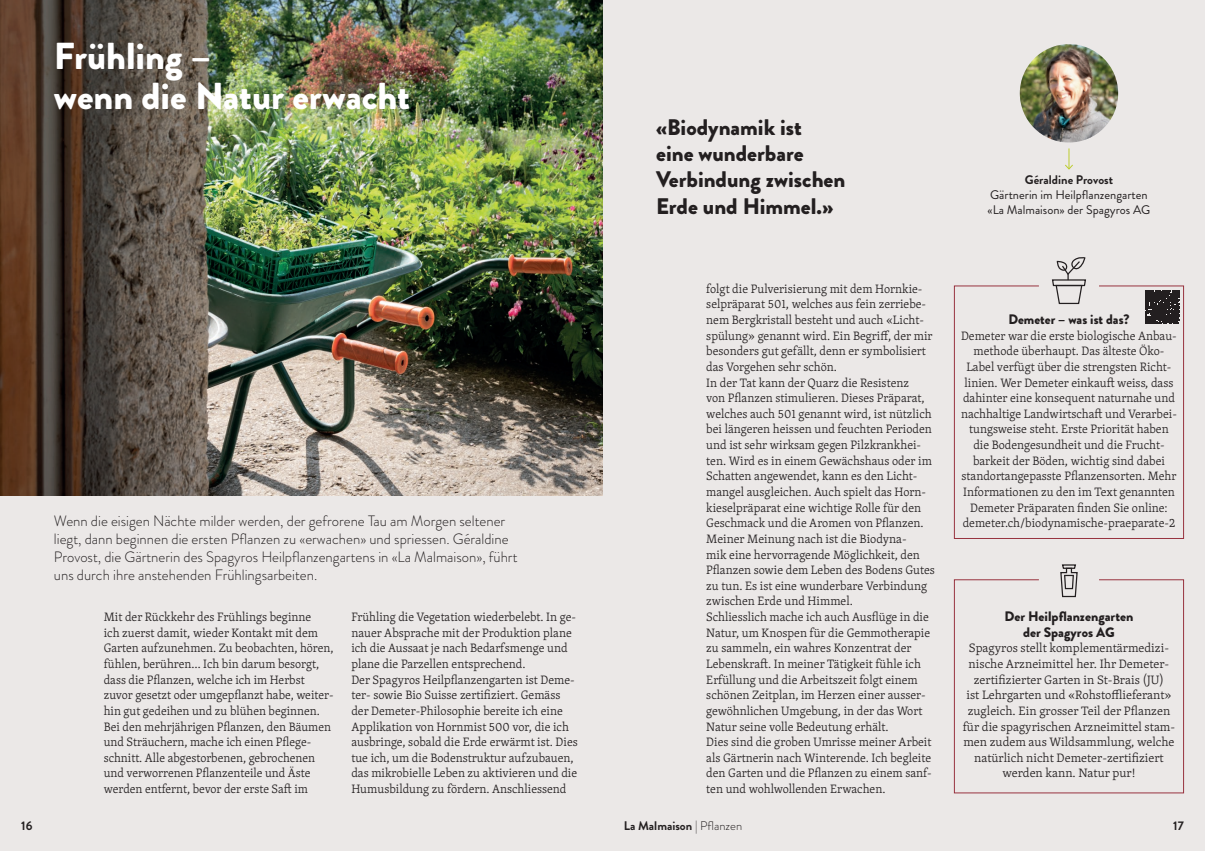
<style>
.page{position:relative;width:1205px;height:851px;background:#fff}
.page>*{position:absolute;margin:0;border:0;box-sizing:border-box;transform-origin:0 0}
.t1{font:900 37.5px/40px "Brandon Grotesque";color:#fff}
.t2{font:900 22.5px/26.2px "Brandon Grotesque";color:#231f20}
.t3{font:300 15px/18px "Brandon Grotesque";color:#231f20}
.t4{font:900 13.75px/15.6px "Brandon Grotesque";color:#231f20;text-align:center}
.t5{font:300 12.5px/15.6px "Skolar Latin";color:#231f20;text-align:center}
.t6{font:300 12.5px/15.6px "Skolar Latin";color:#231f20;scale:.96 1}
.t7{font:12.5px/15px "Brandon Grotesque";color:#231f20}
.t8{font:700 12.5px "Brandon Grotesque";color:#231f20}
.s1{font-weight:300}
</style>
<div class="page">
<div style="left:0;top:0;width:1205px;height:850px;background:#ebe8e7"></div>
<img style="left:0;top:0;width:602px;height:496px">
<div style="left:954px;top:579px;width:229px;height:214px;border:1px solid #98333f"></div>
<div style="left:1039px;top:550px;width:60px;height:60px;background:#ebe8e7;border-radius:50%"></div>
<img style="left:1020px;top:44px;width:98px;height:98px;border-radius:49px">
<svg style="left:1065px;top:148px;width:8px;height:21px"></svg>
<svg style="left:1060px;top:564px;width:18px;height:33px"></svg>
<svg style="left:1051px;top:257px;width:35px;height:47px"></svg>
<svg style="left:1146px;top:290px;width:33px;height:34px"></svg>
<h1 class="t1" style="left:54px;top:36px;width:358px">Frühling –<br>wenn die Natur erwacht</h1>
<p class="t3" style="left:54px;top:511px;width:465px">Wenn die eisigen Nächte milder werden, der gefrorene Tau am Morgen seltener liegt, dann beginnen die ersten Pflanzen zu «erwachen» und spriessen. Géraldine Provost, die Gärtnerin des Spagyros Heilpflanzengartens in «La Malmaison», führt uns durch ihre anstehenden Frühlingsarbeiten.</p>
<p class="t5" style="left:104px;top:608px;width:231px;text-align:left">Mit der Rückkehr des Frühlings beginne<br>ich zuerst damit, wieder Kontakt mit dem Garten aufzunehmen. Zu beobachten, hören, fühlen, berühren… Ich bin darum besorgt, dass die Pflanzen, welche ich im Herbst zuvor gesetzt oder umgepflanzt habe, weiter&shy;hin gut gedeihen und zu blühen beginnen.<br>Bei den mehrjährigen Pflanzen, den Bäumen und Sträuchern, mache ich einen Pflege&shy;schnitt. Alle abgestorbenen, gebrochenen und verworrenen Pflanzenteile und Äste werden entfernt, bevor der erste Saft im</p>
<p class="t6" style="left:351px;top:608px;width:237px">Frühling die Vegetation wiederbelebt. In ge&shy;nauer Absprache mit der Produktion plane ich die Aussaat je nach Bedarfsmenge und plane die Parzellen entsprechend.<br>Der Spagyros Heilpflanzengarten ist Deme&shy;ter- sowie Bio Suisse zertifiziert. Gemäss der Demeter-Philosophie bereite ich eine Applikation von Hornmist 500 vor, die ich ausbringe, sobald die Erde erwärmt ist. Dies tue ich, um die Bodenstruktur aufzubauen, das mikrobielle Leben zu aktivieren und die Humusbildung zu fördern. Anschliessend</p>
<h2 class="t2" style="left:656px;top:114px;width:191px">«Biodynamik ist<br>eine wunderbare<br>Verbindung zwischen<br>Erde und Himmel.»</h2>
<p class="t5" style="left:706px;top:280px;width:230px;text-align:left">folgt die Pulverisierung mit dem Hornkie&shy;selpräparat 501, welches aus fein zerriebe&shy;nem Bergkristall besteht und auch «Licht&shy;spülung» genannt wird. Ein Begriff, der mir besonders gut gefällt, denn er symbolisiert das Vorgehen sehr schön.<br>In der Tat kann der Quarz die Resistenz<br>von Pflanzen stimulieren. Dieses Präparat, welches auch 501 genannt wird, ist nützlich bei längeren heissen und feuchten Perioden und ist sehr wirksam gegen Pilzkrankhei&shy;ten. Wird es in einem Gewächshaus oder im Schatten angewendet, kann es den Licht&shy;mangel ausgleichen. Auch spielt das Horn&shy;kieselpräparat eine wichtige Rolle für den Geschmack und die Aromen von Pflanzen.<br>Meiner Meinung nach ist die Biodyna-<br>mik eine hervorragende Möglichkeit, den Pflanzen sowie dem Leben des Bodens Gutes zu tun. Es ist eine wunderbare Verbindung zwischen Erde und Himmel.<br>Schliesslich mache ich auch Ausflüge in die Natur, um Knospen für die Gemmotherapie zu sammeln, ein wahres Konzentrat der Lebenskraft. In meiner Tätigkeit fühle ich Erfüllung und die Arbeitszeit folgt einem schönen Zeitplan, im Herzen einer ausser&shy;gewöhnlichen Umgebung, in der das Wort Natur seine volle Bedeutung erhält.<br>Dies sind die groben Umrisse meiner Arbeit als Gärtnerin nach Winterende. Ich begleite den Garten und die Pflanzen zu einem sanf&shy;ten und wohlwollenden Erwachen.</p>
<p class="t8" style="left:1025px;top:170px;width:90px">Géraldine Provost</p>
<p class="t7" style="left:987px;top:187px;width:164px">Gärtnerin im Heilpflanzengarten «La Malmaison» der Spagyros AG</p>
<p class="t4" style="left:1008px;top:311px;width:122px">Demeter – was ist das?</p>
<p class="t5" style="left:961px;top:327px;width:217px">Demeter war die erste biologische Anbau&shy;methode überhaupt. Das älteste Öko-Label verfügt über die strengsten Richt&shy;linien. Wer Demeter einkauft weiss, dass dahinter eine konsequent naturnahe und nachhaltige Landwirtschaft und Verarbei&shy;tungsweise steht. Erste Priorität haben die Bodengesundheit und die Frucht&shy;barkeit der Böden, wichtig sind dabei standortangepasste Pflanzensorten. Mehr Informationen zu den im Text genannten Demeter Präparaten finden Sie online: demeter.ch/biodynamische-praeparate-2</p>
<p class="t4" style="left:1004px;top:608px;width:130px">Der Heilpflanzengarten der Spagyros AG</p>
<p class="t5" style="left:963px;top:640px;width:214px">Spagyros stellt komplementärmedizi&shy;nische Arzneimittel her. Ihr Demeter&shy;zertifizierter Garten in St-Brais (JU)<br>ist Lehrgarten und «Rohstofflieferant» zugleich. Ein grosser Teil der Pflanzen für die spagyrischen Arzneimittel stam&shy;men zudem aus Wildsammlung, welche natürlich nicht Demeter-zertifiziert werden kann. Natur pur!</p>
<p class="t8" style="left:624px;top:816px;width:120px">La Malmaison <span class="s1">| Pflanzen</span></p>
<p class="t8" style="left:21px;top:816px;width:13px">16</p>
<p class="t8" style="left:1173px;top:816px;width:12px">17</p>
</div>
